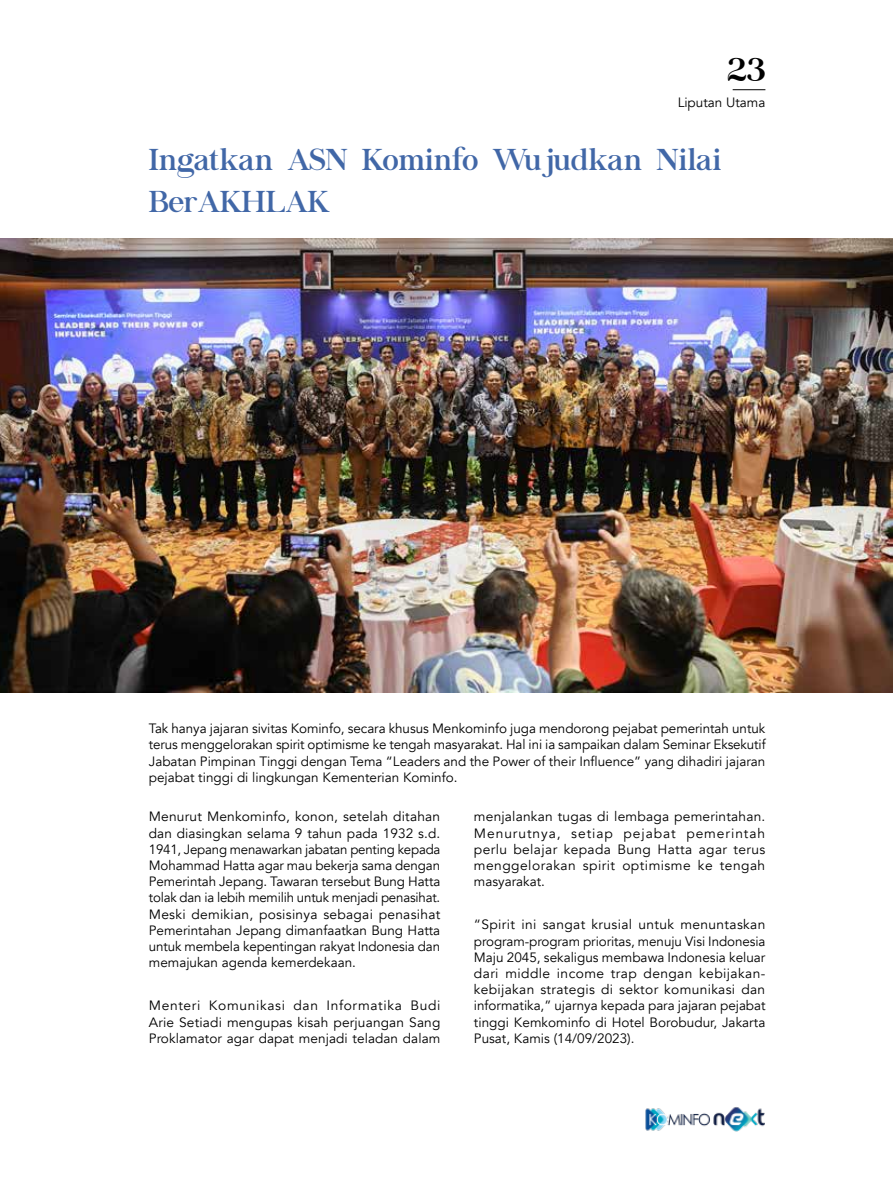
<style>
.page{position:relative;width:893px;height:1191px;background:#fff}
.page>*{position:absolute;margin:0;border:0;box-sizing:border-box;transform-origin:0 0}
.t1{font:37.5px "Chapaza";color:#000}
.t2{font:30px/42px "Chapaza";letter-spacing:.01em;color:#4167a7}
.t3{font:13.5px/16.2px "Avenir";color:#000;text-align:justify}
</style>
<div class="page">
<hr style="left:733px;top:89px;width:32px;height:1px;background:#000">
<img style="left:645px;top:1107px;width:120px;height:25px">
<img style="left:0;top:238px;width:893px;height:455px">
<h1 class="t1" style="left:728px;top:46px;width:39px">23</h1>
<p class="t3" style="left:678px;top:95px;width:89px">Liputan Utama</p>
<h2 class="t2" style="left:149px;top:139px;width:574px">Ingatkan ASN Kominfo Wujudkan Nilai<br>BerAKHLAK</h2>
<p class="t3" style="left:149px;top:720px;width:618px">Tak hanya jajaran sivitas Kominfo, secara khusus Menkominfo juga mendorong pejabat pemerintah untuk terus menggelorakan spirit optimisme ke tengah masyarakat. Hal ini ia sampaikan dalam Seminar Eksekutif Jabatan Pimpinan Tinggi dengan Tema “Leaders and the Power of their Influence” yang dihadiri jajaran pejabat tinggi di lingkungan Kementerian Kominfo.</p>
<p class="t3" style="left:149px;top:809px;width:293px">Menurut Menkominfo, konon, setelah ditahan dan diasingkan selama 9 tahun pada 1932 s.d.<br>1941, Jepang menawarkan jabatan penting kepada Mohammad Hatta agar mau bekerja sama dengan Pemerintah Jepang. Tawaran tersebut Bung Hatta tolak dan ia lebih memilih untuk menjadi penasihat.<br>Meski demikian, posisinya sebagai penasihat Pemerintahan Jepang dimanfaatkan Bung Hatta untuk membela kepentingan rakyat Indonesia dan memajukan agenda kemerdekaan.</p>
<p class="t3" style="left:149px;top:998px;width:293px">Menteri Komunikasi dan Informatika Budi Arie Setiadi mengupas kisah perjuangan Sang Proklamator agar dapat menjadi teladan dalam</p>
<p class="t3" style="left:474px;top:809px;width:293px">menjalankan tugas di lembaga pemerintahan.<br>Menurutnya, setiap pejabat pemerintah perlu belajar kepada Bung Hatta agar terus menggelorakan spirit optimisme ke tengah masyarakat.</p>
<p class="t3" style="left:474px;top:917px;width:293px">“Spirit ini sangat krusial untuk menuntaskan program-program prioritas, menuju Visi Indonesia Maju 2045, sekaligus membawa Indonesia keluar dari middle income trap dengan kebijakan&shy;kebijakan strategis di sektor komunikasi dan informatika,” ujarnya kepada para jajaran pejabat tinggi Kemkominfo di Hotel Borobudur, Jakarta Pusat, Kamis (14/09/2023).</p>
</div>
